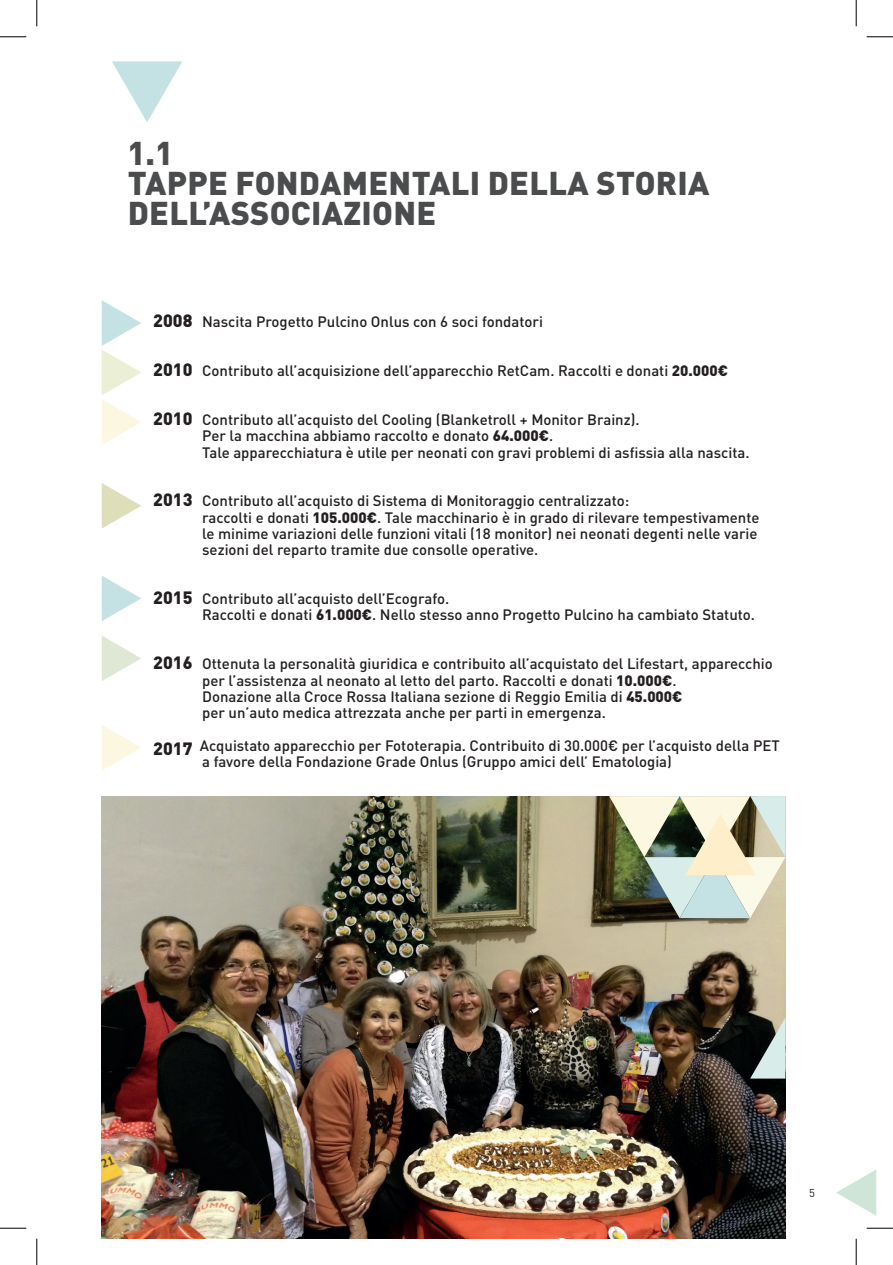
<style>
.page{position:relative;width:893px;height:1265px;background:#fff}
.page>*{position:absolute;margin:0;border:0;box-sizing:border-box;transform-origin:0 0}
.t1{font:900 32.55px/29.9px "DIN Pro";letter-spacing:.01em;color:#4b4c4d}
.t2{font:500 14.88px/16.3px "DIN Pro";color:#231f20}
.t3{font:11.38px "DIN Pro";color:#231f20}
.s1{font-weight:900;font-size:17.68px}
.s2{font-weight:900}
</style>
<div class="page">
<img style="left:102px;top:796px;width:682px;height:442px">
<svg style="left:112px;top:61px;width:70px;height:61px"></svg>
<svg style="left:102px;top:300px;width:39px;height:145px"></svg>
<svg style="left:102px;top:725px;width:39px;height:45px"></svg>
<svg style="left:102px;top:483px;width:39px;height:45px"></svg>
<svg style="left:102px;top:576px;width:39px;height:45px"></svg>
<svg style="left:102px;top:636px;width:39px;height:45px"></svg>
<svg style="left:749px;top:1017px;width:36px;height:61px"></svg>
<svg style="left:608px;top:796px;width:177px;height:122px"></svg>
<svg style="left:836px;top:1170px;width:39px;height:45px"></svg>
<svg style="left:0;top:36px;width:26px;height:1px"></svg>
<svg style="left:866px;top:36px;width:26px;height:1px"></svg>
<svg style="left:0;top:1227px;width:26px;height:1px"></svg>
<svg style="left:866px;top:1227px;width:26px;height:1px"></svg>
<svg style="left:36px;top:0;width:1px;height:26px"></svg>
<svg style="left:36px;top:1238px;width:1px;height:26px"></svg>
<svg style="left:855px;top:0;width:1px;height:26px"></svg>
<svg style="left:855px;top:1238px;width:1px;height:26px"></svg>
<h1 class="t1" style="left:127px;top:137px;width:583px">1.1<br>TAPPE FONDAMENTALI DELLA STORIA<br>DELL’ASSOCIAZIONE</h1>
<p class="t2" style="left:153px;top:313px;width:391px"><span class="s1">2008</span> Nascita Progetto Pulcino Onlus con 6 soci fondatori</p>
<p class="t2" style="left:153px;top:362px;width:576px"><span class="s1">2010</span> Contributo all’acquisizione dell’apparecchio RetCam. Raccolti e donati <span class="s2">20.000€</span></p>
<p class="t2" style="left:202px;top:411px;width:548px;text-indent:-49px"><span class="s1">2010</span> Contributo all’acquisto del Cooling (Blanketroll + Monitor Brainz).<br>Per la macchina abbiamo raccolto e donato <span class="s2">64.000€</span>.<br>Tale apparecchiatura è utile per neonati con gravi problemi di asfissia alla nascita.</p>
<p class="t2" style="left:202px;top:492px;width:558px;text-indent:-49px"><span class="s1">2013</span> Contributo all’acquisto di Sistema di Monitoraggio centralizzato:<br>raccolti e donati <span class="s2">105.000€</span>. Tale macchinario è in grado di rilevare tempestivamente le minime variazioni delle funzioni vitali (18 monitor) nei neonati degenti nelle varie sezioni del reparto tramite due consolle operative.</p>
<p class="t2" style="left:202px;top:590px;width:554px;text-indent:-49px"><span class="s1">2015</span> Contributo all’acquisto dell’Ecografo.<br>Raccolti e donati <span class="s2">61.000€</span>. Nello stesso anno Progetto Pulcino ha cambiato Statuto.</p>
<p class="t2" style="left:202px;top:655px;width:572px;text-indent:-49px"><span class="s1">2016</span> Ottenuta la personalità giuridica e contribuito all’acquistato del Lifestart, apparecchio per l’assistenza al neonato al letto del parto. Raccolti e donati <span class="s2">10.000€</span>.<br>Donazione alla Croce Rossa Italiana sezione di Reggio Emilia di <span class="s2">45.000€<br></span>per un’auto medica attrezzata anche per parti in emergenza.</p>
<p class="t2" style="left:202px;top:736px;width:578px;text-indent:-49px"><span class="s1">2017</span> Acquistato apparecchio per Fototerapia. Contribuito di 30.000€ per l’acquisto della PET a favore della Fondazione Grade Onlus (Gruppo amici dell’ Ematologia)</p>
<p class="t3" style="left:808px;top:1185px;width:7px">5</p>
</div>
